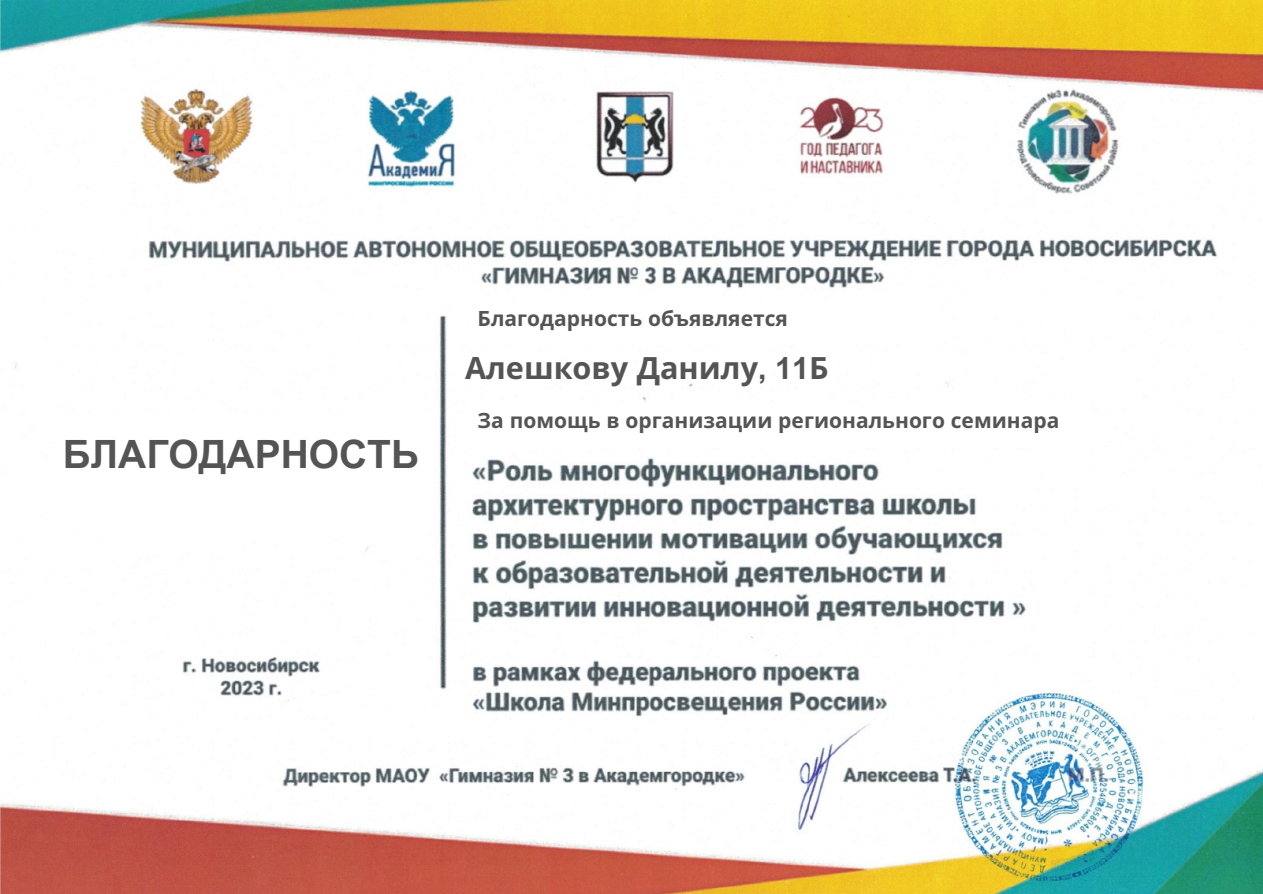
<style>
.page{position:relative;width:1263px;height:894px;background:#fff}
.page>*{position:absolute;margin:0;border:0;box-sizing:border-box;transform-origin:0 0}
.t1{font:700 39px "Arial Unicode MS";color:#545454}
.t2{font:700 30.6px "Noto Sans";color:#545454}
.t3{font:700 21px "Noto Sans";color:#545454}
.s1{font-family:"Arial MT Pro"}
</style>
<div class="page">
<img style="left:0;top:0;width:1263px;height:893px">
<svg style="left:58px;top:416px;width:374px;height:121px"></svg>
<svg style="left:473px;top:300px;width:467px;height:44px"></svg>
<svg style="left:473px;top:402px;width:610px;height:44px"></svg>
<p class="t1" style="left:63px;top:426px;width:358px">БЛАГОДАРНОСТЬ</p>
<p class="t3" style="left:478px;top:304px;width:312px">Благодарность объявляется</p>
<p class="t2" style="left:465px;top:346px;width:365px">Алешкову Данилу<span class="s1">, 11</span>Б</p>
<p class="t3" style="left:478px;top:405px;width:583px">За помощь в организации регионального семинара</p>
</div>
